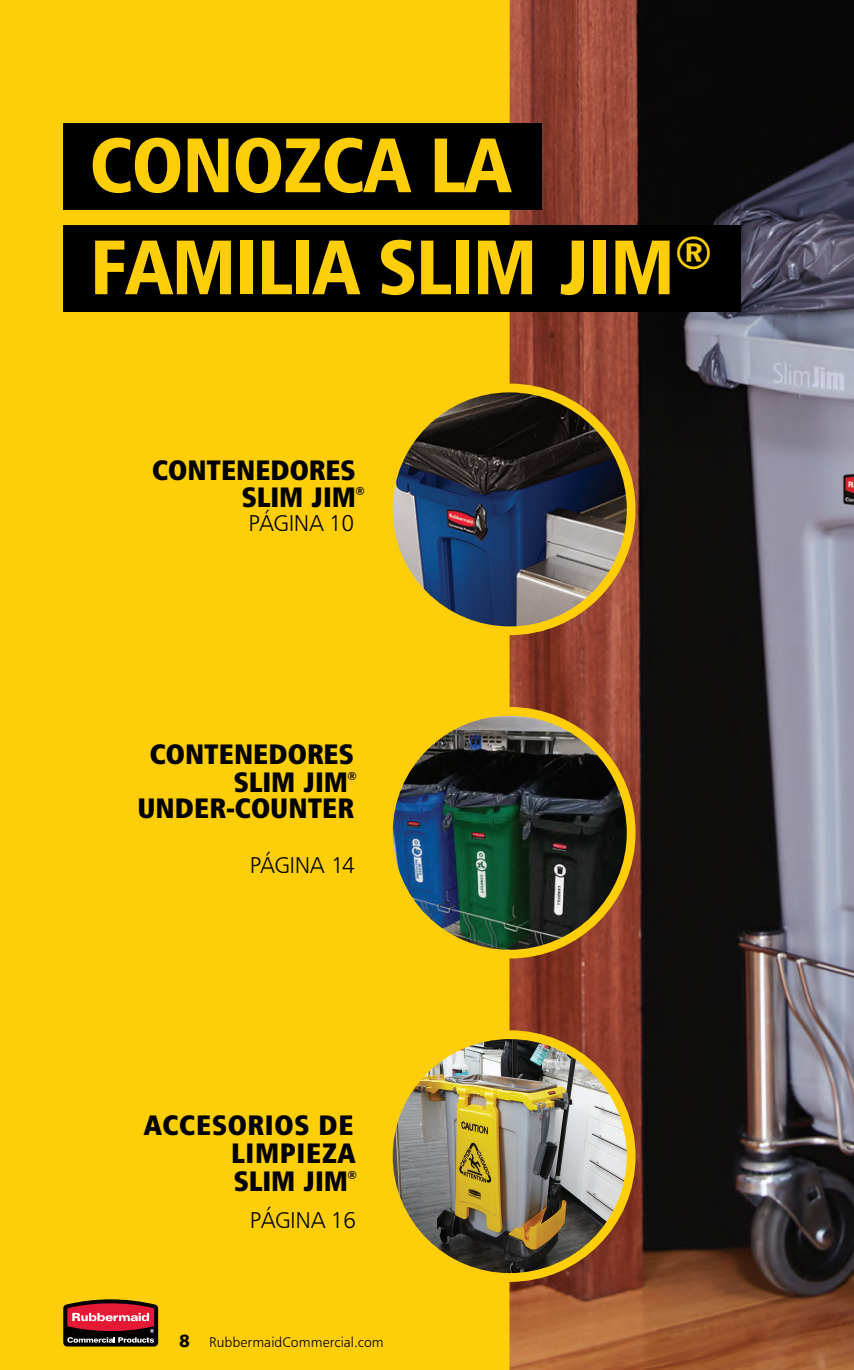
<style>
.page{position:relative;width:854px;height:1370px;background:#fff}
.page>*{position:absolute;margin:0;border:0;box-sizing:border-box;transform-origin:0 0}
.t1{font:77.17px "Humanist 777 BT Black Condensed B";letter-spacing:-.015em;color:#fece08}
.t2{font:28.18px "Humanist 777 BT Extra Black Cond B";color:#000}
.t3{font:28.18px/28.2px "Humanist 777 BT Extra Black Cond B";letter-spacing:.025em;color:#000;text-align:right}
.t4{font:22.75px "Humanist 777 BT Light B";letter-spacing:-.02em;color:#000}
.t5{font:17.5px "Humanist 777 BT Black B";color:#000}
.t6{font:14px "Humanist 777 BT Light B";letter-spacing:.005em;color:#000}
.t7{font:11.2px "Humanist 777 BT Black Condensed B";color:#000}
</style>
<div class="page">
<img style="left:509px;top:0;width:344px;height:1369px">
<div style="left:0;top:0;width:509px;height:1369px;background:#fece08"></div>
<img style="left:388px;top:388px;width:243px;height:242px;border-radius:121px">
<div style="left:384px;top:383px;width:251px;height:252px;border:9px solid #fece08;border-radius:50%"></div>
<img style="left:388px;top:1034px;width:243px;height:243px;border-radius:121px">
<div style="left:384px;top:1030px;width:251px;height:251px;border:9px solid #fece08;border-radius:50%"></div>
<img style="left:388px;top:711px;width:243px;height:243px;border-radius:121px">
<div style="left:384px;top:707px;width:251px;height:251px;border:9px solid #fece08;border-radius:50%"></div>
<svg style="left:63px;top:1299px;width:95px;height:47px;background:#893435"></svg>
<div style="left:63px;top:225px;width:677px;height:87px;background:#000"></div>
<div style="left:63px;top:123px;width:479px;height:87px;background:#000"></div>
<p class="t1" style="left:90px;top:116px;width:422px">CONOZCA LA</p>
<p class="t1" style="left:90px;top:218px;width:623px">FAMILIA SLIM JIM<sup>®</sup></p>
<p class="t2" style="left:152px;top:452px;width:204px">CONTENEDORES</p>
<p class="t2" style="left:242px;top:478px;width:116px">SLIM JIM</p>
<p class="t7" style="left:355px;top:484px;width:11px">®</p>
<p class="t4" style="left:248px;top:509px;width:107px">PÁGINA 10</p>
<p class="t2" style="left:150px;top:735px;width:205px">CONTENEDORES</p>
<p class="t2" style="left:234px;top:763px;width:116px">SLIM JIM</p>
<p class="t7" style="left:347px;top:769px;width:11px">®</p>
<p class="t2" style="left:137px;top:790px;width:218px">UNDER-COUNTER</p>
<p class="t4" style="left:250px;top:851px;width:107px">PÁGINA 14</p>
<p class="t3" style="left:144px;top:1110px;width:213px">ACCESORIOS DE<br>LIMPIEZA</p>
<p class="t2" style="left:234px;top:1162px;width:116px">SLIM JIM</p>
<p class="t7" style="left:347px;top:1167px;width:11px">®</p>
<p class="t4" style="left:250px;top:1205px;width:107px">PÁGINA 16</p>
<p class="t5" style="left:179px;top:1329px;width:12px">8</p>
<p class="t6" style="left:209px;top:1332px;width:176px">RubbermaidCommercial.com</p>
</div>
